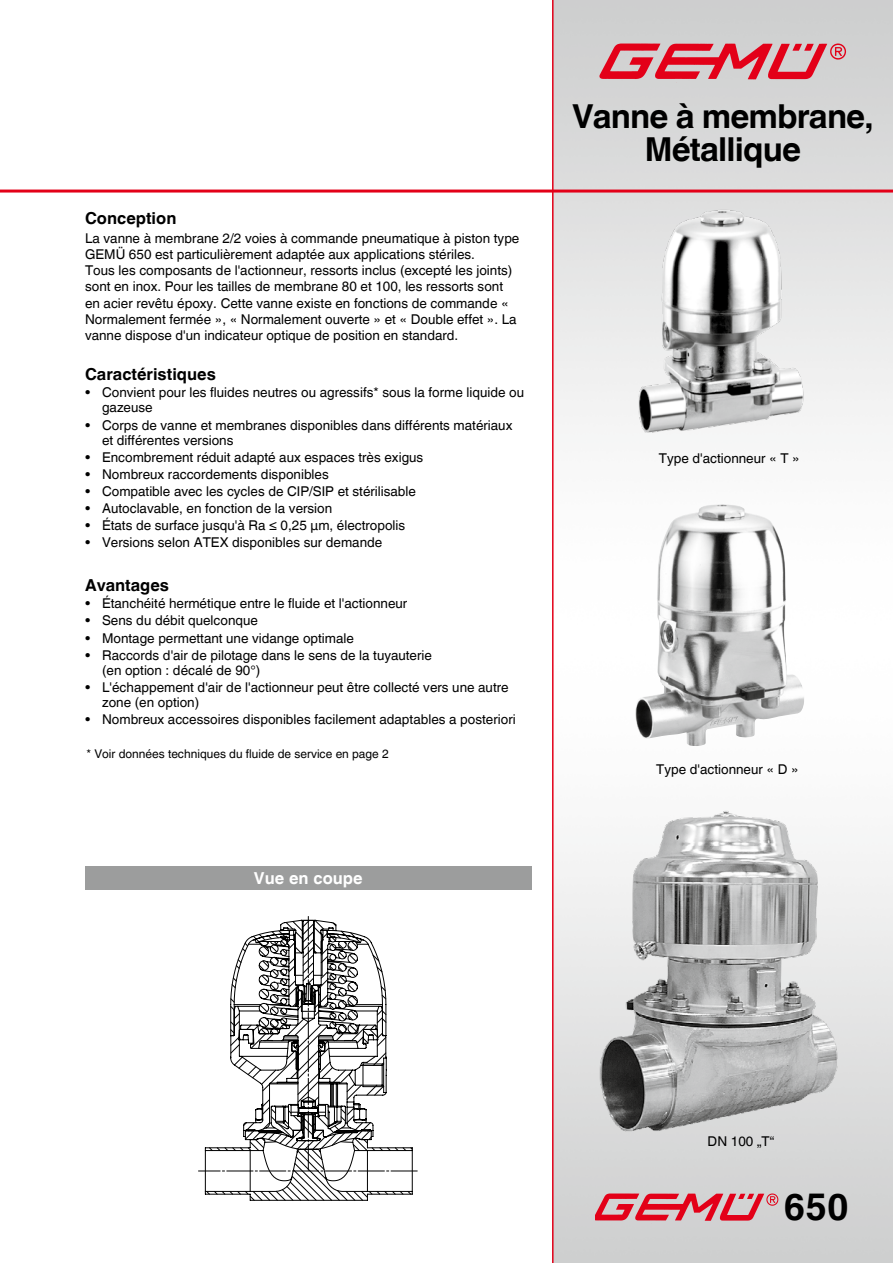
<style>
.page{position:relative;width:893px;height:1263px;background:#fff}
.page>*{position:absolute;margin:0;border:0;box-sizing:border-box;transform-origin:0 0}
.t1{font:700 37.5px "Helvetica World";color:#000}
.t2{font:700 33px/33px "Helvetica World";letter-spacing:-.025em;color:#000;text-align:center}
.t3{font:700 16.5px "Helvetica World";color:#000}
.t4{font:700 16.5px "Helvetica World";color:#fff}
.t5{font:13.5px/16.2px "Helvetica World";color:#000}
.t6{font:12px "Helvetica World";color:#000}
</style>
<div class="page">
<img style="left:594px;top:37px;width:260px;height:54px">
<hr style="left:0;top:190px;width:893px;height:3px;background:#e30018">
<hr style="left:552px;top:0;width:2px;height:1263px;background:#e30018">
<img style="left:595px;top:1193px;width:187px;height:34px">
<svg style="left:205px;top:919px;width:208px;height:282px"></svg>
<img style="left:624px;top:192px;width:192px;height:259px">
<img style="left:635px;top:504px;width:170px;height:242px">
<img style="left:592px;top:808px;width:256px;height:331px">
<div style="left:85px;top:866px;width:446px;height:24px;background:#9c9d9d"></div>
<p class="t3" style="left:85px;top:209px;width:93px">Conception</p>
<p class="t5" style="left:85px;top:230px;width:436px">La vanne à membrane 2/2 voies à commande pneumatique à piston type GEMÜ 650 est particulièrement adaptée aux applications stériles.<br>Tous les composants de l'actionneur, ressorts inclus (excepté les joints) sont en inox. Pour les tailles de membrane 80 et 100, les ressorts sont en acier revêtu époxy. Cette vanne existe en fonctions de commande « Normalement fermée », « Normalement ouverte » et « Double effet ». La vanne dispose d'un indicateur optique de position en standard.</p>
<p class="t3" style="left:85px;top:365px;width:132px">Caractéristiques</p>
<p class="t5" style="left:102px;top:385px;width:424px;line-height:15px;text-indent:-17px">• Convient pour les fluides neutres ou agressifs* sous la forme liquide ou gazeuse</p>
<p class="t5" style="left:102px;top:417px;width:412px;line-height:15px;text-indent:-17px">• Corps de vanne et membranes disponibles dans différents matériaux et différentes versions</p>
<p class="t5" style="left:85px;top:449px;width:340px">• Encombrement réduit adapté aux espaces très exigus</p>
<p class="t5" style="left:85px;top:466px;width:245px">• Nombreux raccordements disponibles</p>
<p class="t5" style="left:85px;top:483px;width:332px">• Compatible avec les cycles de CIP/SIP et stérilisable</p>
<p class="t5" style="left:85px;top:500px;width:249px">• Autoclavable, en fonction de la version</p>
<p class="t5" style="left:85px;top:517px;width:322px">• États de surface jusqu'à Ra ≤ 0,25 µm, électropolis</p>
<p class="t5" style="left:85px;top:535px;width:299px">• Versions selon ATEX disponibles sur demande</p>
<p class="t3" style="left:85px;top:576px;width:86px">Avantages</p>
<p class="t5" style="left:85px;top:595px;width:324px">• Étanchéité hermétique entre le fluide et l'actionneur</p>
<p class="t5" style="left:85px;top:613px;width:175px">• Sens du débit quelconque</p>
<p class="t5" style="left:85px;top:630px;width:270px">• Montage permettant une vidange optimale</p>
<p class="t5" style="left:102px;top:647px;width:331px;line-height:15px;text-indent:-17px">• Raccords d'air de pilotage dans le sens de la tuyauterie (en option : décalé de 90°)</p>
<p class="t5" style="left:102px;top:680px;width:408px;line-height:15px;text-indent:-17px">• L'échappement d'air de l'actionneur peut être collecté vers une autre zone (en option)</p>
<p class="t5" style="left:85px;top:711px;width:432px">• Nombreux accessoires disponibles facilement adaptables a posteriori</p>
<p class="t6" style="left:86px;top:747px;width:304px">* Voir données techniques du fluide de service en page 2</p>
<p class="t4" style="left:254px;top:869px;width:110px">Vue en coupe</p>
<h2 class="t2" style="left:572px;top:100px;width:303px">Vanne à membrane,<br>Métallique</h2>
<p class="t5" style="left:659px;top:450px;width:142px">Type d'actionneur « T »</p>
<p class="t5" style="left:656px;top:761px;width:144px">Type d'actionneur « D »</p>
<p class="t5" style="left:708px;top:1134px;width:68px">DN 100 „T“</p>
<h1 class="t1" style="left:784px;top:1185px;width:66px">650</h1>
</div>
